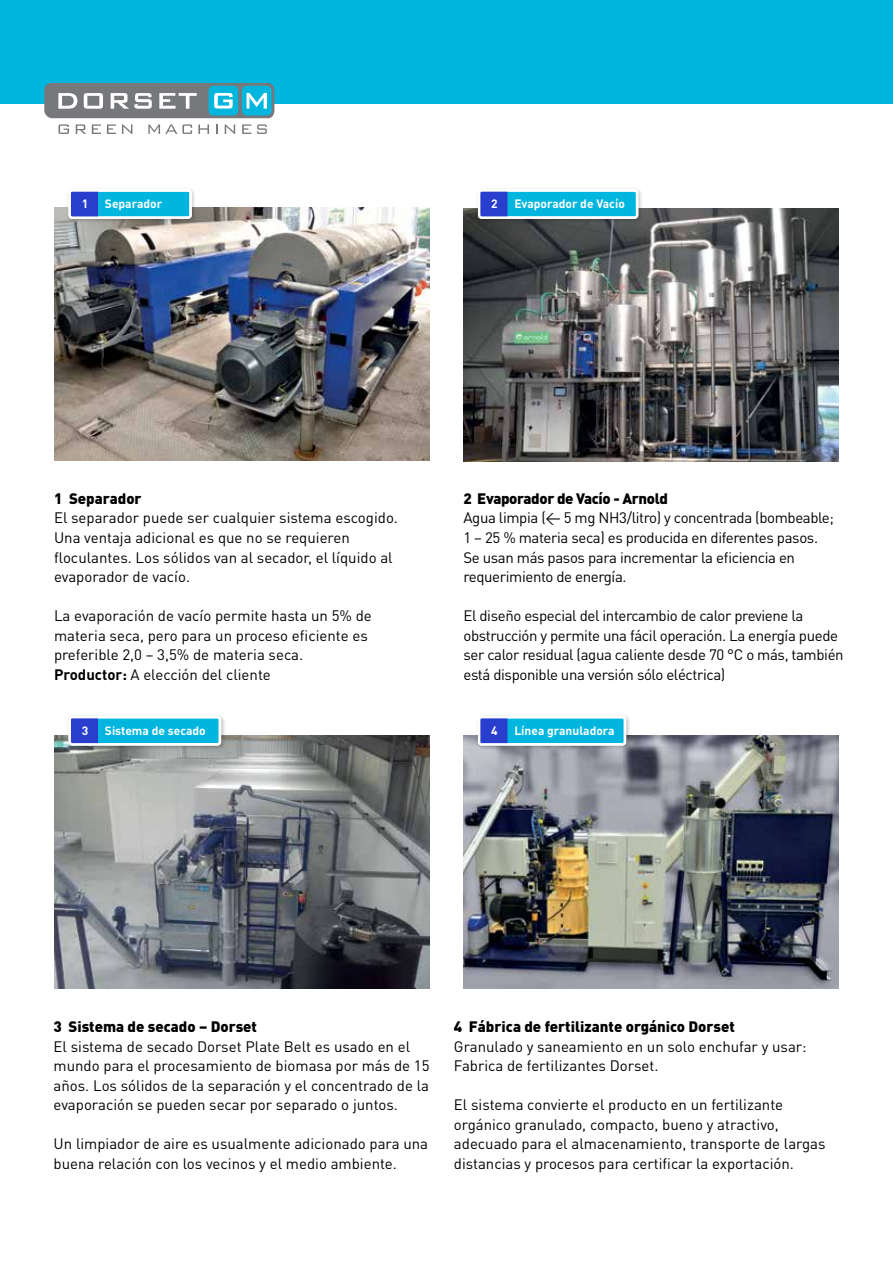
<style>
.page{position:relative;width:893px;height:1263px;background:#fff}
.page>*{position:absolute;margin:0;border:0;box-sizing:border-box;transform-origin:0 0}
.t1{font:15px/19.5px "DIN";color:#000}
.t2{font:15px/19.5px "DIN";letter-spacing:-.025em;color:#000}
.t3{font:15px/19.5px "DIN Pro";color:#000}
.t4{font:900 15px "DIN";color:#000}
.t5{font:900 15px "DIN";letter-spacing:-.025em;color:#000}
.t6{font:700 12px "DIN Pro";color:#fff}
.s1{font-weight:700}
</style>
<div class="page">
<div style="left:0;top:0;width:893px;height:103px;background:#00b6de"></div>
<img style="left:463px;top:735px;width:376px;height:253px">
<img style="left:54px;top:735px;width:376px;height:253px">
<img style="left:463px;top:208px;width:376px;height:253px">
<div style="left:476px;top:187px;width:167px;height:36px;background:#000;opacity:.22"></div>
<div style="left:479px;top:190px;width:158px;height:28px;background:#00b6de;border-radius:3px"></div>
<svg style="left:481px;top:192px;width:26px;height:24px"></svg>
<div style="left:478px;top:189px;width:160px;height:30px;border:2px solid #fff;border-radius:3px"></div>
<div style="left:67px;top:714px;width:159px;height:36px;background:#000;opacity:.22"></div>
<div style="left:70px;top:717px;width:150px;height:27px;background:#00b6de;border-radius:3px"></div>
<svg style="left:72px;top:719px;width:26px;height:23px"></svg>
<div style="left:69px;top:716px;width:152px;height:29px;border:2px solid #fff;border-radius:3px"></div>
<div style="left:476px;top:714px;width:155px;height:36px;background:#000;opacity:.22"></div>
<div style="left:479px;top:717px;width:146px;height:27px;background:#00b6de;border-radius:3px"></div>
<svg style="left:481px;top:719px;width:26px;height:23px"></svg>
<div style="left:478px;top:716px;width:148px;height:29px;border:2px solid #fff;border-radius:3px"></div>
<img style="left:54px;top:208px;width:376px;height:252px">
<svg style="left:44px;top:83px;width:230px;height:35px;background:#7898a1"></svg>
<svg style="left:58px;top:124px;width:11px;height:10px"></svg>
<svg style="left:76px;top:124px;width:10px;height:10px"></svg>
<svg style="left:92px;top:124px;width:9px;height:10px"></svg>
<svg style="left:107px;top:124px;width:9px;height:10px"></svg>
<svg style="left:122px;top:124px;width:10px;height:10px"></svg>
<svg style="left:148px;top:124px;width:44px;height:10px"></svg>
<svg style="left:198px;top:124px;width:11px;height:10px"></svg>
<svg style="left:216px;top:124px;width:2px;height:10px"></svg>
<svg style="left:225px;top:124px;width:10px;height:10px"></svg>
<svg style="left:242px;top:124px;width:9px;height:10px"></svg>
<svg style="left:257px;top:124px;width:10px;height:10px"></svg>
<div style="left:67px;top:187px;width:130px;height:37px;background:#000;opacity:.22"></div>
<div style="left:70px;top:190px;width:121px;height:28px;background:#00b6de;border-radius:3px"></div>
<svg style="left:72px;top:192px;width:26px;height:24px"></svg>
<div style="left:69px;top:189px;width:123px;height:30px;border:2px solid #fff;border-radius:3px"></div>
<p class="t6" style="left:82px;top:195px;width:8px">1</p>
<p class="t6" style="left:105px;top:195px;width:59px">Separador</p>
<p class="t6" style="left:491px;top:195px;width:8px">2</p>
<p class="t6" style="left:514px;top:195px;width:112px">Evaporador de Vacío</p>
<p class="t4" style="left:54px;top:488px;width:89px">1 Separador</p>
<p class="t3" style="left:54px;top:508px;width:345px">El separador puede ser cualquier sistema escogido.<br>Una ventaja adicional es que no se requieren floculantes. Los sólidos van al secador, el líquido al evaporador de vacío.</p>
<p class="t3" style="left:54px;top:605px;width:319px">La evaporación de vacío permite hasta un 5% de materia seca, pero para un proceso eficiente es preferible 2,0 – 3,5% de materia seca.<br><span class="s1">Productor:</span> A elección del cliente</p>
<p class="t5" style="left:463px;top:488px;width:206px">2 Evaporador de Vacío - Arnold</p>
<p class="t2" style="left:463px;top:508px;width:372px">Agua limpia (&lt; 5 mg NH3/litro) y concentrada (bombeable; 1 – 25 % materia seca) es producida en diferentes pasos.<br>Se usan más pasos para incrementar la eficiencia en requerimiento de energía.</p>
<p class="t2" style="left:463px;top:606px;width:382px">El diseño especial del intercambio de calor previene la obstrucción y permite una fácil operación. La energía puede ser calor residual (agua caliente desde 70 °C o más, también está disponible una versión sólo eléctrica)</p>
<p class="t6" style="left:82px;top:722px;width:8px">3</p>
<p class="t6" style="left:105px;top:722px;width:102px">Sistema de secado</p>
<p class="t6" style="left:491px;top:722px;width:8px">4</p>
<p class="t6" style="left:514px;top:722px;width:102px">Línea granuladora</p>
<p class="t4" style="left:54px;top:1016px;width:205px">3 Sistema de secado – Dorset</p>
<p class="t1" style="left:54px;top:1036px;width:377px">El sistema de secado Dorset Plate Belt es usado en el mundo para el procesamiento de biomasa por más de 15 años. Los sólidos de la separación y el concentrado de la evaporación se pueden secar por separado o juntos.</p>
<p class="t1" style="left:54px;top:1134px;width:376px">Un limpiador de aire es usualmente adicionado para una buena relación con los vecinos y el medio ambiente.</p>
<p class="t4" style="left:454px;top:1016px;width:282px">4 Fábrica de fertilizante orgánico Dorset</p>
<p class="t1" style="left:454px;top:1036px;width:354px">Granulado y saneamiento en un solo enchufar y usar:<br>Fabrica de fertilizantes Dorset.</p>
<p class="t1" style="left:454px;top:1095px;width:373px">El sistema convierte el producto en un fertilizante orgánico granulado, compacto, bueno y atractivo, adecuado para el almacenamiento, transporte de largas distancias y procesos para certificar la exportación.</p>
</div>
